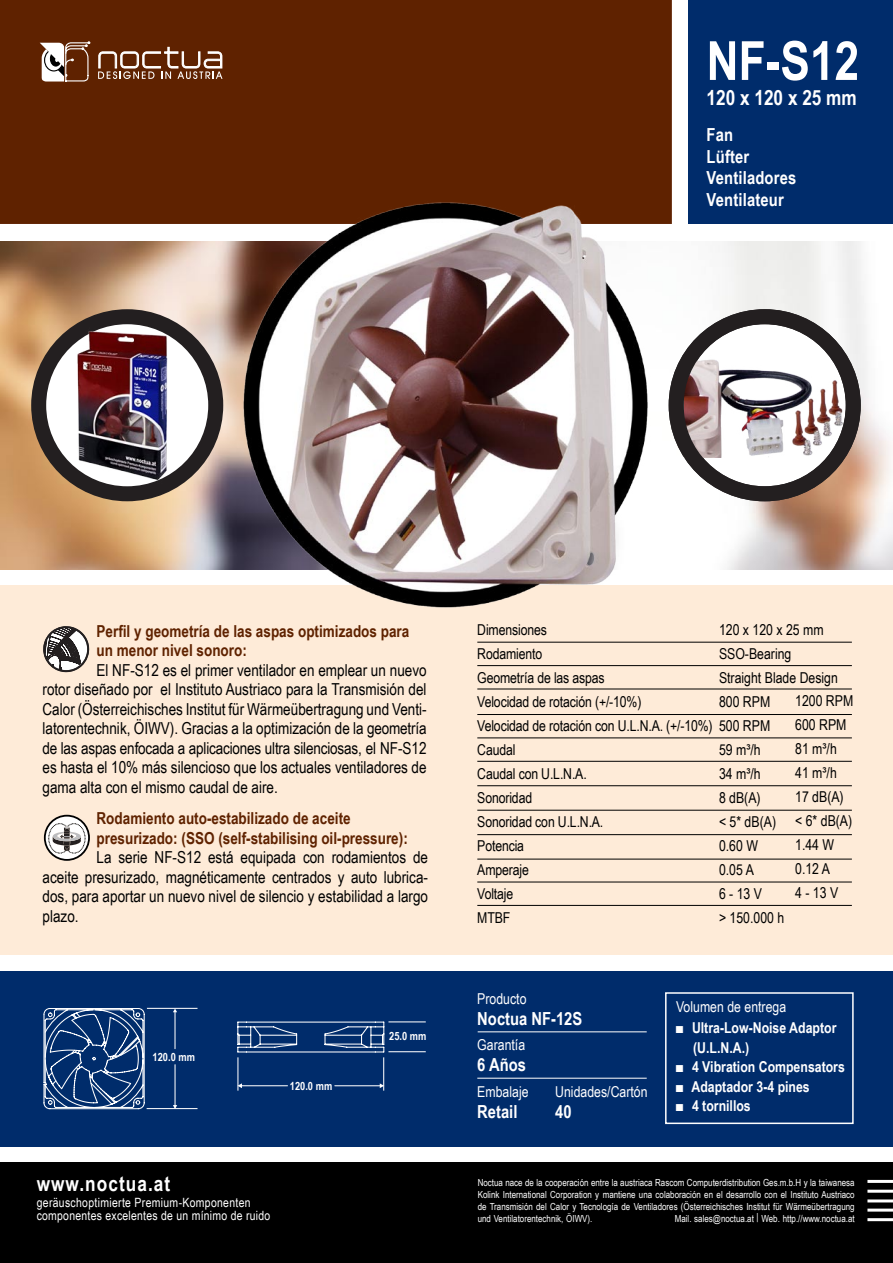
<style>
.page{position:relative;width:893px;height:1263px;background:#fff}
.page>*{position:absolute;margin:0;border:0;box-sizing:border-box;transform-origin:0 0}
.t1{font:700 54px "Arial Narrow";color:#fff}
.t2{font:700 21px "Arial Narrow";letter-spacing:.05em;color:#fff}
.t3{font:700 21px "Arial Narrow";color:#fff}
.t4{font:700 18px "Arial Narrow";letter-spacing:.01em;color:#fff}
.t5{font:16.5px/19.5px "Arial Narrow";color:#000;text-align:justify}
.t6{font:700 16.5px/19.5px "Arial Narrow";color:#5f2200}
.t7{font:15px "Arial Narrow";letter-spacing:-.01em;color:#000}
.t8{font:700 15px "Arial Narrow";color:#fff}
.t9{font:15px "Arial Narrow";color:#fff}
.t10{font:12.75px "Arial Narrow";letter-spacing:.025em;color:#fff}
.t11{font:700 11.4px "Arial Narrow";color:#fff}
.t12{font:9.75px/12px "Arial Narrow";color:#fff;text-align:justify}
</style>
<div class="page">
<div style="left:0;top:585px;width:893px;height:370px;background:#feebd8"></div>
<img style="left:0;top:241px;width:893px;height:328px">
<div style="left:0;top:971px;width:893px;height:175px;background:#002c6b"></div>
<div style="left:0;top:1162px;width:893px;height:101px;background:#000"></div>
<hr style="left:867px;top:1180px;width:26px;height:3px;background:#fff">
<hr style="left:867px;top:1190px;width:26px;height:3px;background:#fff">
<hr style="left:867px;top:1199px;width:26px;height:3px;background:#fff">
<hr style="left:867px;top:1218px;width:26px;height:3px;background:#fff">
<hr style="left:867px;top:1208px;width:26px;height:3px;background:#fff">
<div style="left:0;top:0;width:672px;height:224px;background:#5f2200"></div>
<svg style="left:98px;top:47px;width:125px;height:32px;background:#885b42"></svg>
<svg style="left:40px;top:41px;width:51px;height:41px"></svg>
<div style="left:689px;top:0;width:204px;height:224px;background:#002c6b"></div>
<img style="left:236px;top:195px;width:421px;height:413px">
<svg style="left:39px;top:317px;width:177px;height:177px"></svg>
<div style="left:31px;top:309px;width:192px;height:192px;border:15px solid #231f20;border-radius:50%"></div>
<img style="left:64px;top:322px;width:120px;height:164px">
<svg style="left:676px;top:317px;width:177px;height:177px"></svg>
<img style="left:685px;top:351px;width:170px;height:106px">
<div style="left:669px;top:309px;width:192px;height:192px;border:15px solid #231f20;border-radius:50%"></div>
<hr style="left:478px;top:1031px;width:169px;height:1px;background:#fff">
<hr style="left:477px;top:1078px;width:170px;height:1px;background:#fff">
<hr style="left:477px;top:642px;width:375px;height:1px;background:#000">
<hr style="left:477px;top:665px;width:375px;height:1px;background:#000">
<hr style="left:477px;top:689px;width:375px;height:1px;background:#000">
<hr style="left:477px;top:714px;width:375px;height:1px;background:#000">
<hr style="left:477px;top:737px;width:375px;height:1px;background:#000">
<hr style="left:477px;top:761px;width:375px;height:1px;background:#000">
<hr style="left:477px;top:785px;width:375px;height:1px;background:#000">
<hr style="left:477px;top:810px;width:375px;height:1px;background:#000">
<hr style="left:477px;top:834px;width:375px;height:1px;background:#000">
<hr style="left:477px;top:859px;width:375px;height:1px;background:#000">
<hr style="left:477px;top:882px;width:375px;height:1px;background:#000">
<hr style="left:477px;top:905px;width:375px;height:1px;background:#000">
<div style="left:665px;top:992px;width:189px;height:132px;border:2px solid #fff"></div>
<svg style="left:237px;top:1021px;width:148px;height:32px"></svg>
<hr style="left:237px;top:1057px;width:1px;height:33px;background:#fff">
<hr style="left:383px;top:1057px;width:1px;height:33px;background:#fff">
<hr style="left:335px;top:1085px;width:45px;height:1px;background:#fff">
<svg style="left:380px;top:1083px;width:4px;height:5px"></svg>
<hr style="left:242px;top:1085px;width:45px;height:1px;background:#fff">
<svg style="left:237px;top:1083px;width:5px;height:5px"></svg>
<hr style="left:388px;top:1021px;width:38px;height:1px;background:#fff">
<hr style="left:388px;top:1051px;width:38px;height:1px;background:#fff">
<svg style="left:43px;top:1008px;width:102px;height:102px"></svg>
<hr style="left:174px;top:1012px;width:2px;height:37px;background:#fff">
<hr style="left:147px;top:1108px;width:50px;height:1px;background:#fff">
<hr style="left:147px;top:1008px;width:50px;height:1px;background:#fff">
<hr style="left:175px;top:1065px;width:1px;height:40px;background:#fff">
<svg style="left:173px;top:1105px;width:4px;height:4px"></svg>
<svg style="left:45px;top:816px;width:44px;height:44px;background:#bebab7"></svg>
<svg style="left:43px;top:626px;width:46px;height:46px"></svg>
<div style="left:43px;top:626px;width:46px;height:46px;border:2px solid #231f20;border-radius:50%"></div>
<p class="t1" style="left:707px;top:20px;width:154px">NF-S12</p>
<p class="t3" style="left:707px;top:82px;width:152px">120 x 120 x 25 mm</p>
<p class="t4" style="left:707px;top:121px;width:28px">Fan</p>
<p class="t4" style="left:707px;top:143px;width:44px">Lüfter</p>
<p class="t4" style="left:707px;top:164px;width:91px">Ventiladores</p>
<p class="t4" style="left:707px;top:186px;width:79px">Ventilateur</p>
<p class="t6" style="left:97px;top:620px;width:314px">Perfil y geometría de las aspas optimizados para un menor nivel sonoro:</p>
<p class="t5" style="left:43px;top:659px;width:386px;text-indent:54px">El NF-S12 es el primer ventilador en emplear un nuevo rotor diseñado por el Instituto Austriaco para la Transmisión del Calor (Österreichisches Institut für Wärmeübertragung und Venti&shy;latorentechnik, ÖIWV). Gracias a la optimización de la geometría de las aspas enfocada a aplicaciones ultra silenciosas, el NF-S12 es hasta el 10% más silencioso que los actuales ventiladores de gama alta con el mismo caudal de aire.</p>
<p class="t6" style="left:97px;top:808px;width:256px">Rodamiento auto-estabilizado de aceite</p>
<p class="t6" style="left:97px;top:827px;width:313px">presurizado: (SSO (self-stabilising oil-pressure):</p>
<p class="t5" style="left:43px;top:847px;width:387px;text-indent:54px">La serie NF-S12 está equipada con rodamientos de aceite presurizado, magnéticamente centrados y auto lubrica&shy;dos, para aportar un nuevo nivel de silencio y estabilidad a largo plazo.</p>
<p class="t11" style="left:153px;top:1048px;width:44px">120.0 mm</p>
<p class="t11" style="left:290px;top:1077px;width:44px">120.0 mm</p>
<p class="t2" style="left:37px;top:1168px;width:135px">www.noctua.at</p>
<p class="t10" style="left:37px;top:1193px;width:216px">geräuschoptimierte Premium-Komponenten</p>
<p class="t10" style="left:37px;top:1206px;width:235px">componentes excelentes de un mínimo de ruido</p>
<p class="t11" style="left:389px;top:1027px;width:39px">25.0 mm</p>
<p class="t7" style="left:719px;top:619px;width:106px">120 x 120 x 25 mm</p>
<p class="t7" style="left:719px;top:643px;width:74px">SSO-Bearing</p>
<p class="t7" style="left:719px;top:667px;width:120px">Straight Blade Design</p>
<p class="t7" style="left:719px;top:691px;width:53px">800 RPM</p>
<p class="t7" style="left:719px;top:739px;width:43px">59 m³/h</p>
<p class="t7" style="left:719px;top:763px;width:43px">34 m³/h</p>
<p class="t7" style="left:719px;top:787px;width:43px">8 dB(A)</p>
<p class="t7" style="left:719px;top:811px;width:59px">&lt; 5* dB(A)</p>
<p class="t7" style="left:719px;top:835px;width:40px">0.60 W</p>
<p class="t7" style="left:719px;top:859px;width:36px">0.05 A</p>
<p class="t7" style="left:719px;top:883px;width:45px">6 - 13 V</p>
<p class="t7" style="left:719px;top:907px;width:67px">&gt; 150.000 h</p>
<p class="t7" style="left:477px;top:619px;width:71px">Dimensiones</p>
<p class="t7" style="left:477px;top:643px;width:66px">Rodamiento</p>
<p class="t7" style="left:477px;top:667px;width:129px">Geometría de las aspas</p>
<p class="t7" style="left:477px;top:691px;width:166px">Velocidad de rotación (+/-10%)</p>
<p class="t7" style="left:477px;top:715px;width:294px">Velocidad de rotación con U.L.N.A. (+/-10%) 500 RPM</p>
<p class="t7" style="left:477px;top:739px;width:40px">Caudal</p>
<p class="t7" style="left:477px;top:763px;width:111px">Caudal con U.L.N.A.</p>
<p class="t7" style="left:477px;top:787px;width:56px">Sonoridad</p>
<p class="t7" style="left:477px;top:811px;width:128px">Sonoridad con U.L.N.A.</p>
<p class="t7" style="left:477px;top:835px;width:48px">Potencia</p>
<p class="t7" style="left:477px;top:859px;width:53px">Amperaje</p>
<p class="t7" style="left:477px;top:883px;width:38px">Voltaje</p>
<p class="t7" style="left:477px;top:907px;width:35px">MTBF</p>
<p class="t7" style="left:795px;top:690px;width:60px">1200 RPM</p>
<p class="t7" style="left:795px;top:714px;width:53px">600 RPM</p>
<p class="t7" style="left:795px;top:738px;width:43px">81 m³/h</p>
<p class="t7" style="left:795px;top:762px;width:43px">41 m³/h</p>
<p class="t7" style="left:795px;top:786px;width:50px">17 dB(A)</p>
<p class="t7" style="left:795px;top:810px;width:59px">&lt; 6* dB(A)</p>
<p class="t7" style="left:795px;top:834px;width:40px">1.44 W</p>
<p class="t7" style="left:795px;top:858px;width:36px">0.12 A</p>
<p class="t7" style="left:795px;top:882px;width:45px">4 - 13 V</p>
<p class="t9" style="left:477px;top:987px;width:51px">Producto</p>
<p class="t4" style="left:477px;top:1005px;width:106px">Noctua NF-12S</p>
<p class="t9" style="left:477px;top:1034px;width:49px">Garantía</p>
<p class="t4" style="left:477px;top:1051px;width:50px">6 Años</p>
<p class="t9" style="left:477px;top:1080px;width:53px">Embalaje</p>
<p class="t9" style="left:555px;top:1080px;width:94px">Unidades/Cartón</p>
<p class="t4" style="left:477px;top:1098px;width:42px">Retail</p>
<p class="t4" style="left:555px;top:1098px;width:18px">40</p>
<p class="t9" style="left:676px;top:996px;width:112px">Volumen de entrega</p>
<p class="t8" style="left:676px;top:1017px;width:162px">■ Ultra-Low-Noise Adaptor</p>
<p class="t8" style="left:693px;top:1036px;width:58px">(U.L.N.A.)</p>
<p class="t8" style="left:676px;top:1056px;width:170px">■ 4 Vibration Compensators</p>
<p class="t8" style="left:676px;top:1075px;width:135px">■ Adaptador 3-4 pines</p>
<p class="t8" style="left:676px;top:1095px;width:76px">■ 4 tornillos</p>
<p class="t12" style="left:478px;top:1176px;width:379px">Noctua nace de la cooperación entre la austriaca Rascom Computerdistribution Ges.m.b.H y la taiwanesa Kolink International Corporation y mantiene una colaboración en el desarrollo con el Instituto Austriaco de Transmisión del Calor y Tecnología de Ventiladores (Österreichisches Institut für Wärmeübertragung und Ventilatorentechnik, ÖIWV).</p>
<p class="t12" style="left:675px;top:1212px;width:182px">Mail. sales@noctua.at | Web. http.//www.noctua.at</p>
</div>
